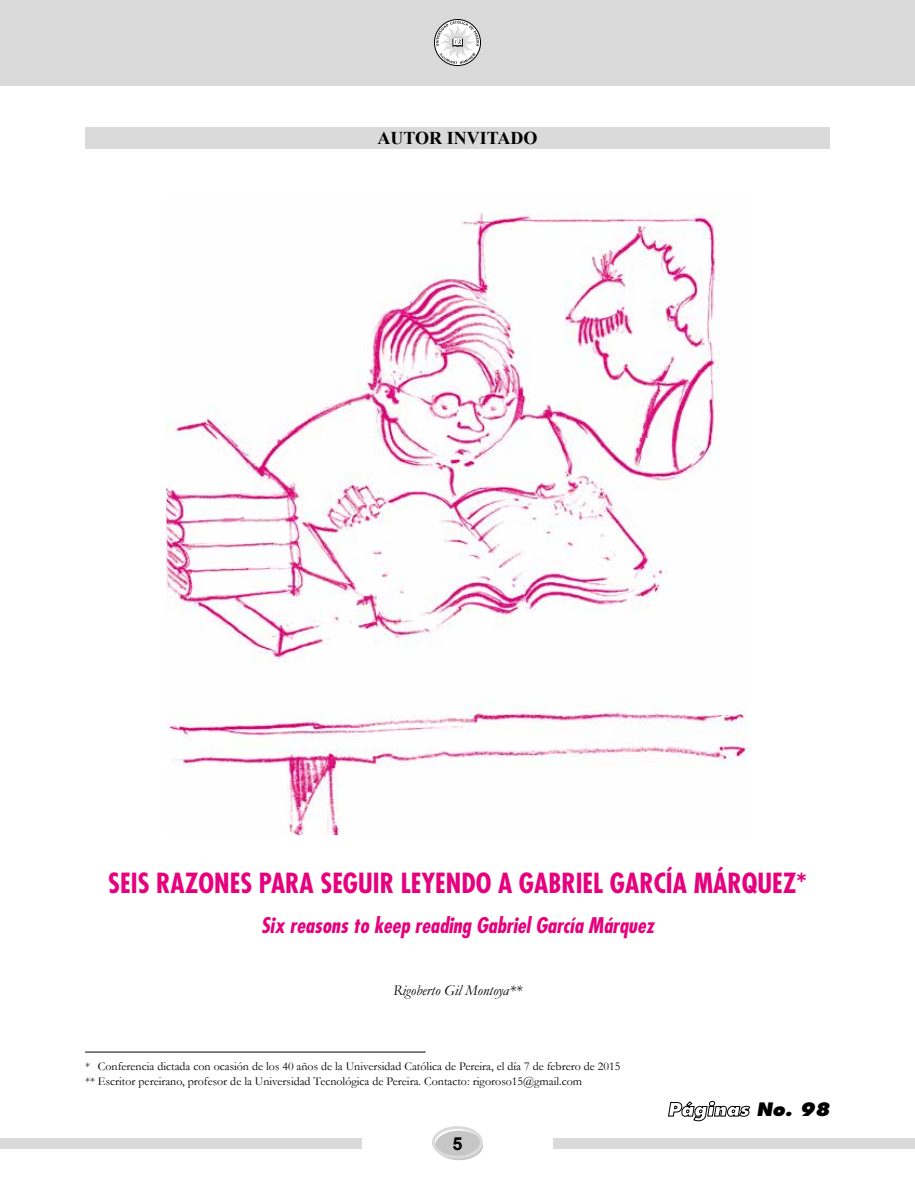
<style>
.page{position:relative;width:915px;height:1191px;background:#fff}
.page>*{position:absolute;margin:0;border:0;box-sizing:border-box;transform-origin:0 0}
.t1{font:700 condensed 27px "Futura Std";color:#e6007d}
.t2{font:italic 700 condensed 21px "Futura Std";color:#e6007d}
.t3{font:700 18px "Times New Roman";color:#000}
.t4{font:italic 800 18px "Futura Std";color:#000}
.t5{font:700 18px "Arial";color:#000}
.t6{font:italic 15px "Garamond";color:#000}
.t7{font:12px/14.4px "Garamond";color:#000}
</style>
<div class="page">
<div style="left:0;top:1137px;width:361px;height:11px;background:#dadada"></div>
<div style="left:553px;top:1137px;width:361px;height:11px;background:#dadada"></div>
<div style="left:435px;top:1130px;width:48px;height:30px;background:#c6c6c6;border-radius:50%"></div>
<div style="left:432px;top:1126px;width:50px;height:32px;border:3px solid #dadada;border-radius:50%"></div>
<svg style="left:668px;top:1100px;width:82px;height:21px"></svg>
<div style="left:0;top:0;width:914px;height:85px;background:#dadada"></div>
<svg style="left:434px;top:19px;width:47px;height:47px"></svg>
<img style="left:166px;top:213px;width:582px;height:621px">
<div style="left:85px;top:128px;width:744px;height:21px;background:#dadada"></div>
<hr style="left:85px;top:1051px;width:340px;height:1px;background:#000">
<h3 class="t3" style="left:377px;top:125px;width:161px">AUTOR INVITADO</h3>
<h1 class="t1" style="left:108px;top:866px;width:699px">SEIS RAZONES PARA SEGUIR LEYENDO A GABRIEL GARCÍA MÁRQUEZ*</h1>
<h2 class="t2" style="left:260px;top:912px;width:395px">Six reasons to keep reading Gabriel García Márquez</h2>
<p class="t6" style="left:393px;top:979px;width:130px">Rigoberto Gil Montoya**</p>
<p class="t7" style="left:85px;top:1059px;width:536px">* Conferencia dictada con ocasión de los 40 años de la Universidad Católica de Pereira, el día 7 de febrero de 2015 ** Escritor pereirano, profesor de la Universidad Tecnológica de Pereira. Contacto: rigoroso15@gmail.com</p>
<h3 class="t5" style="left:452px;top:1130px;width:12px">5</h3>
<h3 class="t4" style="left:756px;top:1098px;width:75px">No. 98</h3>
</div>
